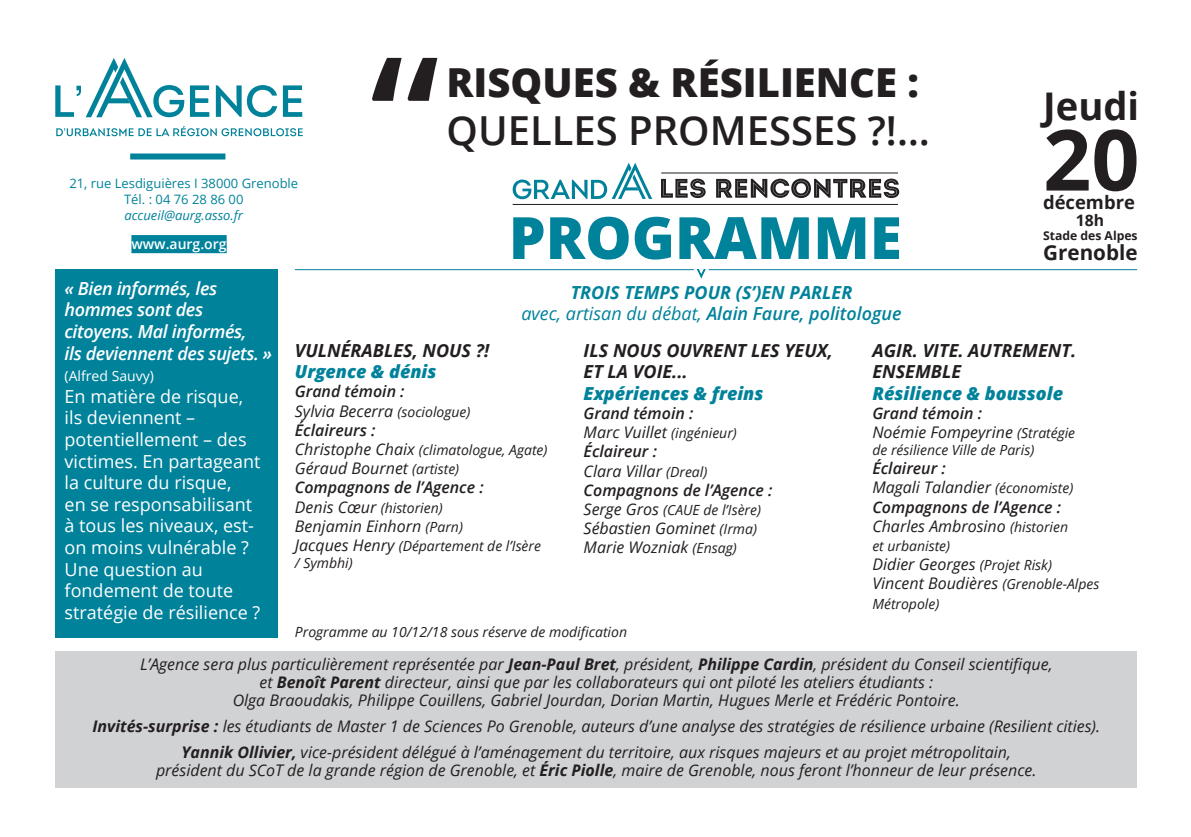
<style>
.page{position:relative;width:1191px;height:837px;background:#fff}
.page>*{position:absolute;margin:0;border:0;box-sizing:border-box;transform-origin:0 0}
.t1{font:700 84.4px "Open Sans";color:#231f20}
.t2{font:800 58.4px "Open Sans";color:#00829b}
.t3{font:800 40px "Open Sans";color:#231f20}
.t4{font:600 40px "Open Sans";color:#231f20}
.t5{font:700 38.2px "Open Sans";color:#231f20}
.t6{font:700 20.6px "Open Sans";color:#231f20}
.t7{font:700 18.4px "Open Sans";color:#231f20}
.t8{font:18px/21.6px "Open Sans";color:#fff}
.t9{font:italic 700 18px/21.6px "Open Sans";color:#231f20}
.t10{font:italic 600 18px/21.6px "Open Sans";letter-spacing:-.02em;color:#fff}
.t11{font:italic 800 18px "Open Sans";color:#00829b}
.t12{font:italic 600 18px "Open Sans";color:#00829b}
.t13{font:italic 700 18px "Open Sans";color:#00829b}
.t14{font:italic 16px "Open Sans";color:#231f20}
.t15{font:italic 600 16px "Open Sans";color:#231f20}
.t16{font:700 15.8px "Open Sans";color:#231f20}
.t17{font:italic 14px/16.8px "Open Sans";color:#231f20}
.t18{font:14px "Open Sans";color:#fff}
.t19{font:600 14px "Open Sans";color:#fff}
.t20{font:13px "Open Sans";color:#00829b}
.t21{font:italic 13px "Open Sans";color:#00829b}
.t22{font:700 12.2px "Open Sans";color:#231f20}
.s1{font-weight:400}
.s2{font-size:14px}
.s3{font-size:16px}
.s4{font-weight:700}
</style>
<div class="page">
<svg style="left:372px;top:58px;width:65px;height:43px"></svg>
<svg style="left:697px;top:269px;width:8px;height:9px"></svg>
<hr style="left:295px;top:269px;width:399px;height:1px;background:#00829b">
<hr style="left:708px;top:269px;width:429px;height:1px;background:#00829b">
<svg style="left:661px;top:178px;width:238px;height:20px"></svg>
<svg style="left:512px;top:163px;width:140px;height:36px"></svg>
<hr style="left:661px;top:173px;width:237px;height:1px;background:#231f20">
<hr style="left:512px;top:204px;width:386px;height:1px;background:#231f20">
<div style="left:55px;top:651px;width:1082px;height:137px;background:#d1d2d4"></div>
<svg style="left:56px;top:126px;width:247px;height:10px"></svg>
<svg style="left:55px;top:58px;width:247px;height:59px"></svg>
<div style="left:131px;top:235px;width:96px;height:18px;background:#00829b"></div>
<div style="left:130px;top:154px;width:95px;height:6px;background:#00829b"></div>
<div style="left:55px;top:269px;width:223px;height:369px;background:#00829b"></div>
<p class="t20" style="left:69px;top:175px;width:230px">21, rue Lesdiguières I 38000 Grenoble</p>
<p class="t20" style="left:124px;top:191px;width:121px">Tél. : 04 76 28 86 00</p>
<p class="t21" style="left:124px;top:207px;width:120px">accueil@aurg.asso.fr</p>
<p class="t19" style="left:131px;top:234px;width:97px">www.aurg.org</p>
<p class="t3" style="left:446px;top:52px;width:474px">RISQUES &amp; RÉSILIENCE :</p>
<p class="t4" style="left:446px;top:103px;width:485px">QUELLES PROMESSES ?!…</p>
<p class="t2" style="left:509px;top:193px;width:394px">PROGRAMME</p>
<p class="t5" style="left:1043px;top:79px;width:98px">Jeudi</p>
<p class="t1" style="left:1043px;top:100px;width:98px">20</p>
<p class="t16" style="left:1076px;top:209px;width:30px">18h</p>
<p class="t22" style="left:1043px;top:227px;width:96px">Stade des Alpes</p>
<p class="t6" style="left:1043px;top:238px;width:96px">Grenoble</p>
<p class="t7" style="left:1043px;top:190px;width:93px">décembre</p>
<p class="t10" style="left:65px;top:277px;width:154px">« Bien informés, les hommes sont des</p>
<p class="t10" style="left:65px;top:320px;width:183px">citoyens. Mal informés,</p>
<p class="t10" style="left:65px;top:342px;width:209px">ils deviennent des sujets. »</p>
<p class="t18" style="left:65px;top:367px;width:91px">(Alfred Sauvy)</p>
<p class="t8" style="left:65px;top:385px;width:180px">En matière de risque,</p>
<p class="t8" style="left:65px;top:407px;width:132px">ils deviennent –</p>
<p class="t8" style="left:65px;top:428px;width:197px">potentiellement – des victimes. En partageant la culture du risque,</p>
<p class="t8" style="left:65px;top:493px;width:189px">en se responsabilisant</p>
<p class="t8" style="left:65px;top:515px;width:191px">à tous les niveaux, est&shy;on moins vulnérable ?<br>Une question au</p>
<p class="t8" style="left:65px;top:579px;width:197px">fondement de toute stratégie de résilience ?</p>
<p class="t13" style="left:570px;top:279px;width:283px">TROIS TEMPS POUR (S’)EN PARLER</p>
<p class="t12" style="left:521px;top:301px;width:382px"><span class="s1">avec, artisan du débat,</span> Alain Faure, politologue</p>
<p class="t9" style="left:295px;top:339px;width:196px">VULNÉRABLES, NOUS ?!</p>
<p class="t11" style="left:295px;top:358px;width:143px">Urgence &amp; dénis</p>
<p class="t15" style="left:295px;top:381px;width:111px">Grand témoin :</p>
<p class="t14" style="left:295px;top:400px;width:177px">Sylvia Becerra <span class="s2">(sociologue)</span></p>
<p class="t15" style="left:295px;top:419px;width:82px">Éclaireurs :</p>
<p class="t17" style="left:295px;top:441px;width:254px"><span class="s3">Christophe Chaix</span> (climatologue, Agate)</p>
<p class="t14" style="left:295px;top:457px;width:166px">Géraud Bournet <span class="s2">(artiste)</span></p>
<p class="t15" style="left:295px;top:477px;width:190px">Compagnons de l’Agence :</p>
<p class="t17" style="left:295px;top:499px;width:149px"><span class="s3">Denis Cœur</span> (historien)</p>
<p class="t14" style="left:295px;top:515px;width:170px">Benjamin Einhorn <span class="s2">(Parn)</span></p>
<p class="t17" style="left:295px;top:537px;width:248px"><span class="s3">Jacques Henry</span> (Département de l’Isère / Symbhi)</p>
<p class="t9" style="left:583px;top:339px;width:251px">ILS NOUS OUVRENT LES YEUX,<br>ET LA VOIE...</p>
<p class="t11" style="left:583px;top:380px;width:181px">Expériences &amp; freins</p>
<p class="t15" style="left:583px;top:402px;width:111px">Grand témoin :</p>
<p class="t14" style="left:583px;top:421px;width:155px">Marc Vuillet <span class="s2">(ingénieur)</span></p>
<p class="t15" style="left:583px;top:441px;width:75px">Éclaireur :</p>
<p class="t14" style="left:583px;top:460px;width:125px">Clara Villar <span class="s2">(Dreal)</span></p>
<p class="t15" style="left:583px;top:479px;width:190px">Compagnons de l’Agence :</p>
<p class="t17" style="left:583px;top:501px;width:179px"><span class="s3">Serge Gros</span> (CAUE de l’Isère)</p>
<p class="t14" style="left:583px;top:517px;width:175px">Sébastien Gominet <span class="s2">(Irma)</span></p>
<p class="t14" style="left:583px;top:537px;width:155px">Marie Wozniak <span class="s2">(Ensag)</span></p>
<p class="t17" style="left:295px;top:623px;width:334px">Programme au 10/12/18 sous réserve de modification</p>
<p class="t9" style="left:872px;top:339px;width:205px">AGIR. VITE. AUTREMENT.</p>
<p class="t9" style="left:872px;top:360px;width:90px">ENSEMBLE</p>
<p class="t11" style="left:872px;top:380px;width:192px">Résilience &amp; boussole</p>
<p class="t15" style="left:872px;top:402px;width:111px">Grand témoin :</p>
<p class="t14" style="left:872px;top:421px;width:204px">Noémie Fompeyrine <span class="s2">(Stratégie</span></p>
<p class="t17" style="left:872px;top:441px;width:163px">de résilience Ville de Paris)</p>
<p class="t15" style="left:872px;top:457px;width:75px">Éclaireur :</p>
<p class="t14" style="left:872px;top:477px;width:202px">Magali Talandier <span class="s2">(économiste)</span></p>
<p class="t15" style="left:872px;top:496px;width:190px">Compagnons de l’Agence :</p>
<p class="t14" style="left:872px;top:515px;width:197px">Charles Ambrosino <span class="s2">(historien</span></p>
<p class="t17" style="left:872px;top:537px;width:79px">et urbaniste)</p>
<p class="t14" style="left:872px;top:553px;width:181px">Didier Georges <span class="s2">(Projet Risk)</span></p>
<p class="t14" style="left:872px;top:573px;width:228px">Vincent Boudières <span class="s2">(Grenoble-Alpes</span></p>
<p class="t17" style="left:872px;top:595px;width:68px">Métropole)</p>
<p class="t14" style="left:140px;top:653px;width:914px">L’Agence sera plus particulièrement représentée par <span class="s4">Jean-Paul Bret</span>, président, <span class="s4">Philippe Cardin</span>, président du Conseil scientifique,</p>
<p class="t14" style="left:259px;top:671px;width:675px">et <span class="s4">Benoît Parent</span> directeur, ainsi que par les collaborateurs qui ont piloté les ateliers étudiants :</p>
<p class="t14" style="left:233px;top:689px;width:728px">Olga Braoudakis, Philippe Couillens, Gabriel Jourdan, Dorian Martin, Hugues Merle et Frédéric Pontoire.</p>
<p class="t14" style="left:92px;top:715px;width:1009px"><span class="s4">Invités-surprise :</span> les étudiants de Master 1 de Sciences Po Grenoble, auteurs d’une analyse des stratégies de résilience urbaine (Resilient cities).</p>
<p class="t14" style="left:182px;top:741px;width:831px"><span class="s4">Yannik Ollivier,</span> vice-président délégué à l’aménagement du territoire, aux risques majeurs et au projet métropolitain,</p>
<p class="t14" style="left:156px;top:759px;width:882px">président du SCoT de la grande région de Grenoble, et <span class="s4">Éric Piolle</span>, maire de Grenoble, nous feront l’honneur de leur présence.</p>
</div>
